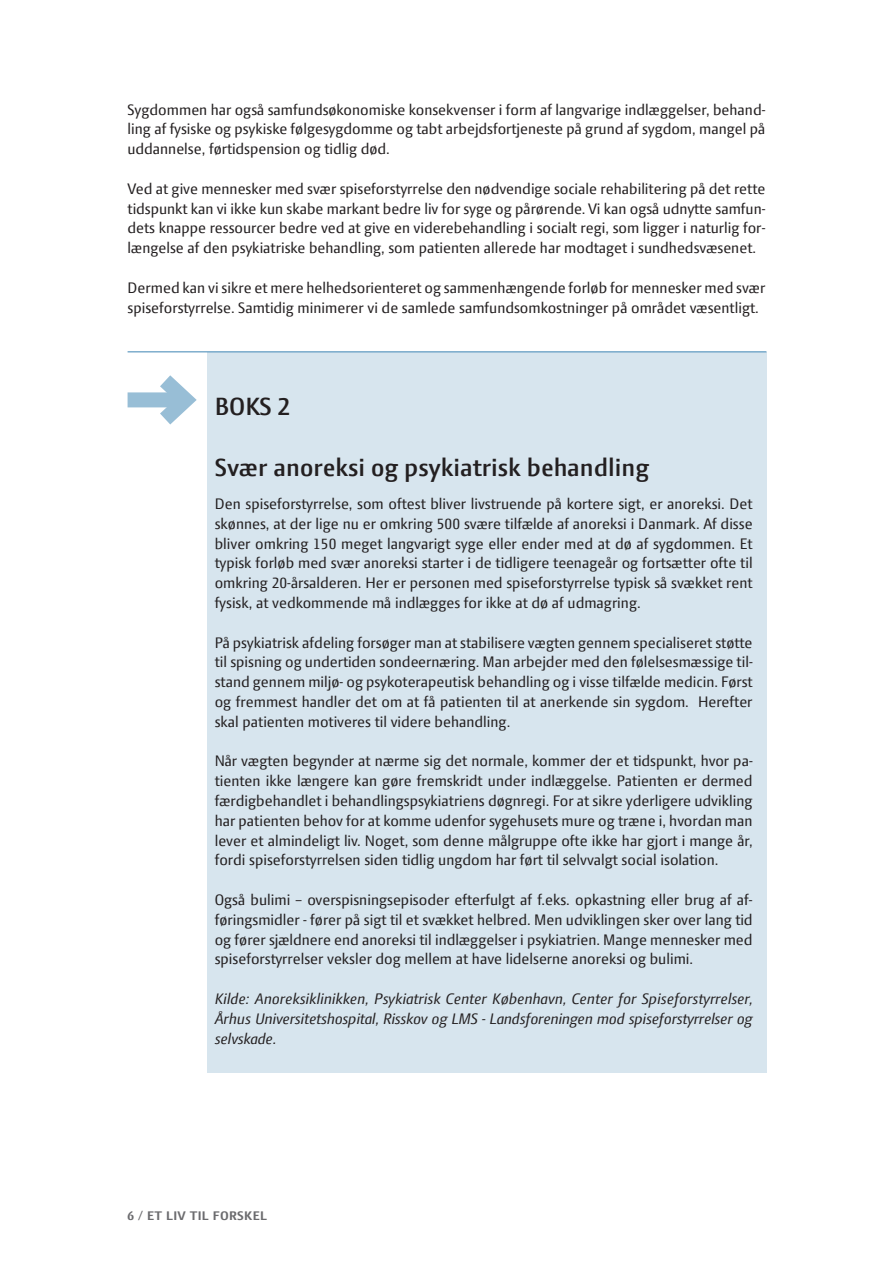
<style>
.page{position:relative;width:893px;height:1263px;background:#fff}
.page>*{position:absolute;margin:0;border:0;box-sizing:border-box;transform-origin:0 0}
.t1{font:600 27px "Press Sans";color:#231f20}
.t2{font:16.5px/19.8px "Press Sans";color:#231f20;text-align:justify}
.t3{font:italic 16.5px/19.8px "Press Sans";letter-spacing:-.01em;color:#231f20;text-align:justify}
.t4{font:700 13.5px "Press Sans";letter-spacing:.02em;color:#6b6b6e;scale:1.04 1}
</style>
<div class="page">
<div style="left:207px;top:352px;width:559px;height:721px;background:#d7e5ee"></div>
<hr style="left:128px;top:351px;width:638px;height:1px;background:#3e85b4">
<div style="left:128px;top:392px;width:58px;height:15px;background:#98bed6"></div>
<svg style="left:144px;top:375px;width:53px;height:50px"></svg>
<p class="t2" style="left:128px;top:101px;width:639px">Sygdommen har også samfundsøkonomiske konsekvenser i form af langvarige indlæggelser, behand&shy;ling af fysiske og psykiske følgesygdomme og tabt arbejdsfortjeneste på grund af sygdom, mangel på uddannelse, førtidspension og tidlig død.</p>
<p class="t2" style="left:128px;top:180px;width:639px">Ved at give mennesker med svær spiseforstyrrelse den nødvendige sociale rehabilitering på det rette tidspunkt kan vi ikke kun skabe markant bedre liv for syge og pårørende. Vi kan også udnytte samfun&shy;dets knappe ressourcer bedre ved at give en viderebehandling i socialt regi, som ligger i naturlig for&shy;længelse af den psykiatriske behandling, som patienten allerede har modtaget i sundhedsvæsenet.</p>
<p class="t2" style="left:128px;top:279px;width:639px">Dermed kan vi sikre et mere helhedsorienteret og sammenhængende forløb for mennesker med svær spiseforstyrrelse. Samtidig minimerer vi de samlede samfundsomkostninger på området væsentligt.</p>
<p class="t1" style="left:215px;top:393px;width:77px">BOKS 2</p>
<p class="t1" style="left:215px;top:455px;width:436px">Svær anoreksi og psykiatrisk behandling</p>
<p class="t2" style="left:215px;top:495px;width:539px">Den spiseforstyrrelse, som oftest bliver livstruende på kortere sigt, er anoreksi. Det skønnes, at der lige nu er omkring 500 svære tilfælde af anoreksi i Danmark. Af disse bliver omkring 150 meget langvarigt syge eller ender med at dø af sygdommen. Et typisk forløb med svær anoreksi starter i de tidligere teenageår og fortsætter ofte til omkring 20-årsalderen. Her er personen med spiseforstyrrelse typisk så svækket rent fysisk, at vedkommende må indlægges for ikke at dø af udmagring.</p>
<p class="t2" style="left:215px;top:634px;width:539px">På psykiatrisk afdeling forsøger man at stabilisere vægten gennem specialiseret støtte til spisning og undertiden sondeernæring. Man arbejder med den følelsesmæssige til&shy;stand gennem miljø- og psykoterapeutisk behandling og i visse tilfælde medicin. Først og fremmest handler det om at få patienten til at anerkende sin sygdom. Herefter skal patienten motiveres til videre behandling.</p>
<p class="t2" style="left:215px;top:753px;width:539px">Når vægten begynder at nærme sig det normale, kommer der et tidspunkt, hvor pa&shy;tienten ikke længere kan gøre fremskridt under indlæggelse. Patienten er dermed færdigbehandlet i behandlingspsykiatriens døgnregi. For at sikre yderligere udvikling har patienten behov for at komme udenfor sygehusets mure og træne i, hvordan man lever et almindeligt liv. Noget, som denne målgruppe ofte ikke har gjort i mange år, fordi spiseforstyrrelsen siden tidlig ungdom har ført til selvvalgt social isolation.</p>
<p class="t2" style="left:215px;top:891px;width:539px">Også bulimi – overspisningsepisoder efterfulgt af f.eks. opkastning eller brug af af&shy;føringsmidler - fører på sigt til et svækket helbred. Men udviklingen sker over lang tid og fører sjældnere end anoreksi til indlæggelser i psykiatrien. Mange mennesker med spiseforstyrrelser veksler dog mellem at have lidelserne anoreksi og bulimi.</p>
<p class="t3" style="left:215px;top:989px;width:539px">Kilde: Anoreksiklinikken, Psykiatrisk Center København, Center for Spiseforstyrrelser, Århus Universitetshospital, Risskov og LMS - Landsforeningen mod spiseforstyrrelser og selvskade.</p>
<p class="t4" style="left:128px;top:1209px;width:136px">6 / ET LIV TIL FORSKEL</p>
</div>
